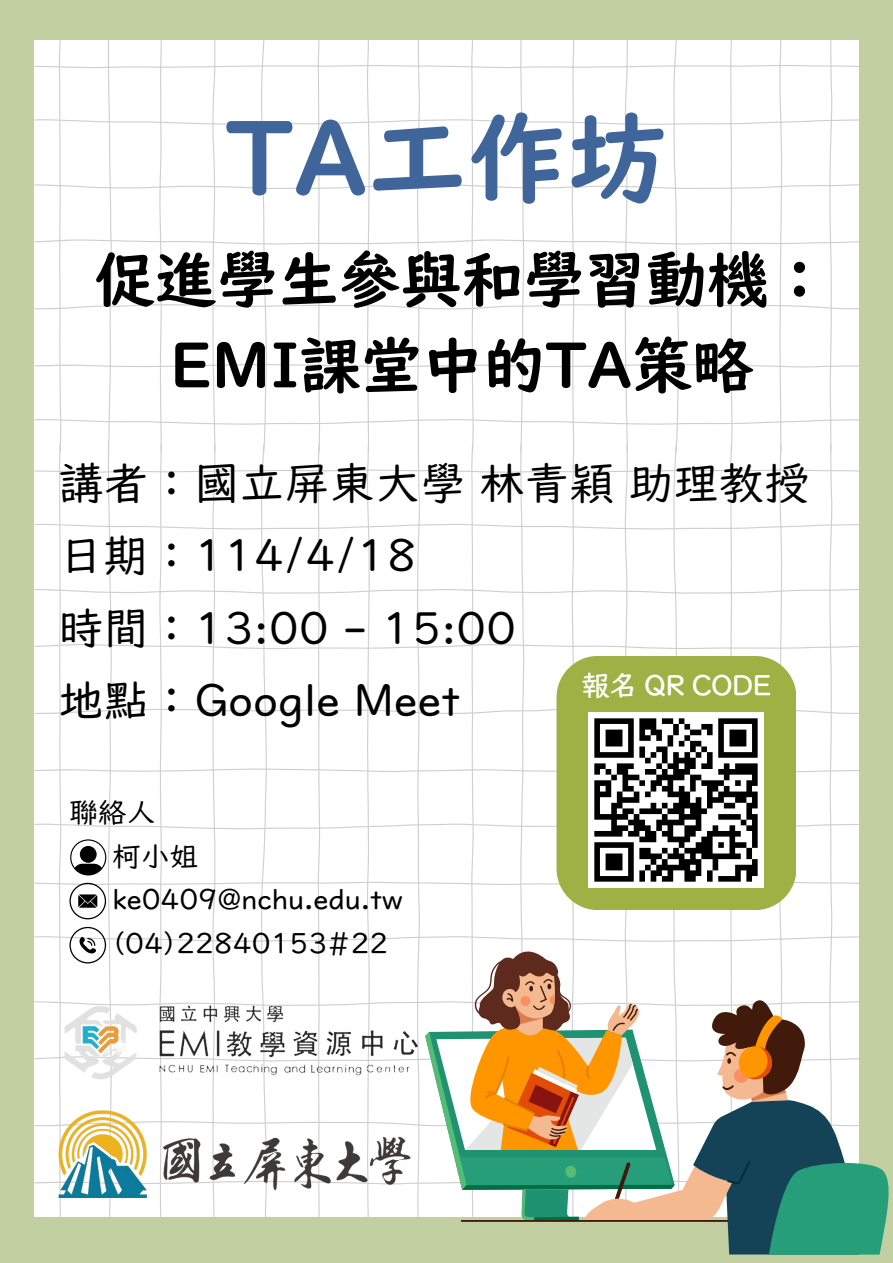
<style>
.page{position:relative;width:893px;height:1263px;background:#c1cfa1}
.page>*{position:absolute;margin:0;border:0;box-sizing:border-box;transform-origin:0 0}
.t1{font:100.5px "UD Digi Kyokasho NPL B";color:#40659a}
.t2{font:61.35px/85.7px "UD Digi Kyokasho NPL B";color:#000;text-align:center}
.t3{font:44.78px/72.6px "UD Digi Kyokasho NPL R";letter-spacing:.01em;color:#000}
.t4{font:28.65px/43.4px "UD Digi Kyokasho NPL R";color:#000}
.t5{font:28.5px "UD Digi Kyokasho NPL M";letter-spacing:-.04em;color:#fff}
</style>
<div class="page">
<div style="left:447px;top:40px;width:412px;height:405px;background:#fff"></div>
<div style="left:447px;top:445px;width:412px;height:412px;background:#fff"></div>
<div style="left:34px;top:40px;width:413px;height:405px;background:#fff"></div>
<div style="left:34px;top:445px;width:413px;height:412px;background:#fff"></div>
<svg style="left:447px;top:857px;width:412px;height:88px;fill:#fff"></svg>
<div style="left:34px;top:857px;width:413px;height:360px;background:#fff"></div>
<img style="left:59px;top:1110px;width:351px;height:88px">
<img style="left:34px;top:993px;width:391px;height:87px">
<div style="left:556px;top:656px;width:240px;height:254px;background:#9fb144;border-radius:42px"></div>
<svg style="left:70px;top:839px;width:36px;height:36px"></svg>
<svg style="left:69px;top:883px;width:37px;height:36px"></svg>
<svg style="left:69px;top:927px;width:37px;height:36px"></svg>
<svg style="left:425px;top:945px;width:464px;height:309px"></svg>
<img style="left:589px;top:712px;width:175px;height:175px">
<p class="t1" style="left:225px;top:108px;width:445px">TA工作坊</p>
<p class="t2" style="left:94px;top:241px;width:737px">促進學生參與和學習動機：<br>EMI課堂中的TA策略</p>
<p class="t3" style="left:59px;top:450px;width:752px">講者：國立屏東大學林青穎助理教授日期：114/4/18<br>時間：13:00 - 15:00<br>地點：Google Meet</p>
<p class="t5" style="left:582px;top:671px;width:191px">報名 QR CODE</p>
<p class="t4" style="left:69px;top:793px;width:87px">聯絡人</p>
<p class="t4" style="left:112px;top:836px;width:292px">柯小姐ke0409@nchu.edu.tw (04)22840153#22</p>
</div>
